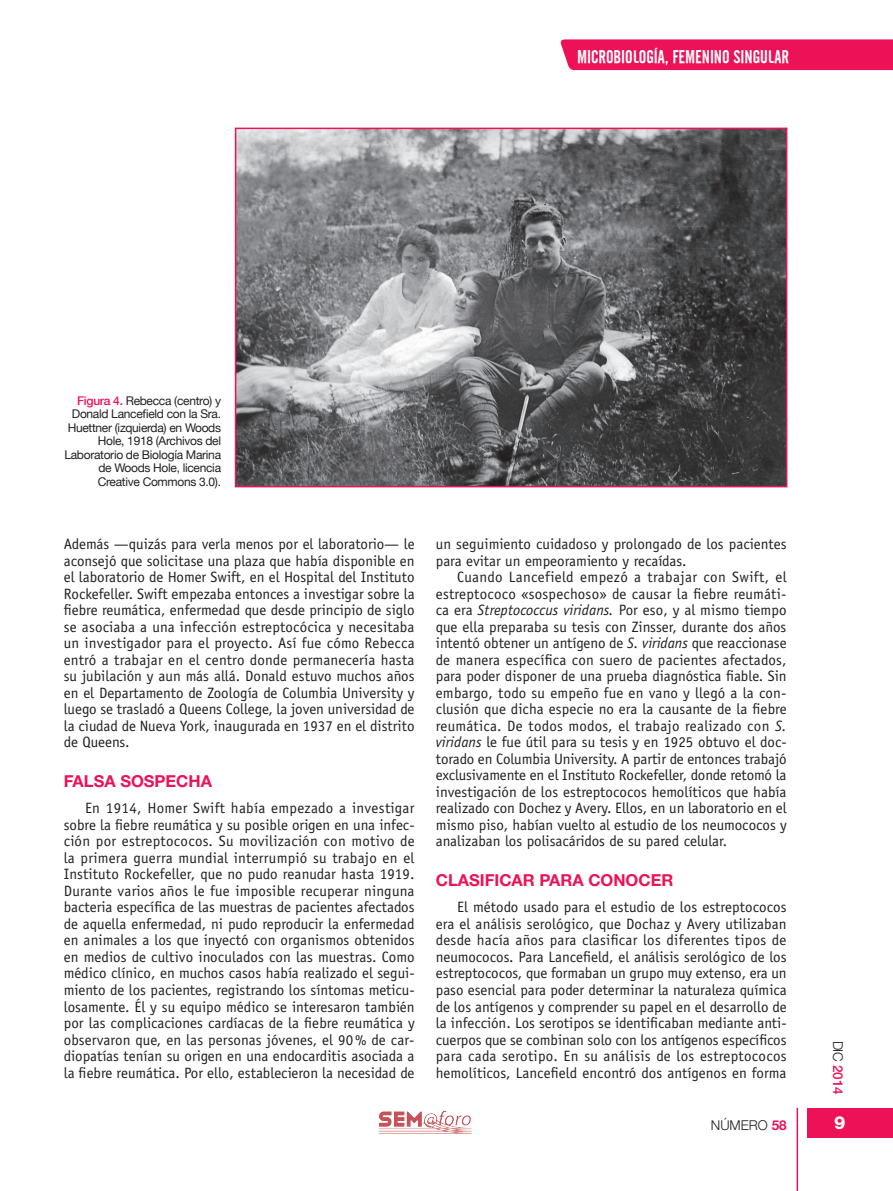
<style>
.page{position:relative;width:893px;height:1191px;background:#fff}
.page>*{position:absolute;margin:0;border:0;box-sizing:border-box;transform-origin:0 0}
.t1{font:18px "Cafeta";color:#fff}
.t2{font:800 18px "Helvetica Neue LT Std";color:#fff}
.t3{font:700 16.5px "Helvetica Neue LT Std";color:#ed1157}
.t4{font:15px/16.5px "Officina Sans Std";color:#231f20;text-align:justify}
.t5{font:300 13.5px "Helvetica Neue";color:#231f20}
.t6{font:500 13.5px "Helvetica Neue";color:#ed1157}
.t7{font:12px/13.5px "Helvetica Neue";letter-spacing:-.025em;color:#231f20;text-align:right}
.s1{font-weight:500;color:#ed1157}
.s2{font-style:italic}
.s3{font-weight:300;color:#231f20}
.s4{font-weight:700;color:#ed1157}
</style>
<div class="page">
<div style="left:808px;top:1108px;width:85px;height:29px;background:#ed1157"></div>
<img style="left:423px;top:1111px;width:21px;height:12px">
<hr style="left:796px;top:1107px;width:2px;height:84px;background:#ed1157">
<div style="left:560px;top:39px;width:333px;height:31px;background:#ed1157"></div>
<img style="left:238px;top:131px;width:546px;height:353px">
<div style="left:235px;top:128px;width:552px;height:359px;border:2px solid #ed1157"></div>
<p class="t1" style="left:577px;top:47px;width:213px">MICROBIOLOGÍA, FEMENINO SINGULAR</p>
<p class="t7" style="left:64px;top:394px;width:158px"><span class="s1">Figura 4.</span> Rebecca (centro) y<br>Donald Lancefield con la Sra.<br>Huettner (izquierda) en Woods<br>Hole, 1918 (Archivos del<br>Laboratorio de Biología Marina de Woods Hole, licencia<br>Creative Commons 3.0).</p>
<p class="t4" style="left:64px;top:536px;width:352px">Además —quizás para verla menos por el laboratorio— le aconsejó que solicitase una plaza que había disponible en el laboratorio de Homer Swift, en el Hospital del Instituto Rockefeller. Swift empezaba entonces a investigar sobre la fiebre reumática, enfermedad que desde principio de siglo se asociaba a una infección estreptocócica y necesitaba un investigador para el proyecto. Así fue cómo Rebecca entró a trabajar en el centro donde permanecería hasta su jubilación y aun más allá. Donald estuvo muchos años en el Departamento de Zoología de Columbia University y luego se trasladó a Queens College, la joven universidad de la ciudad de Nueva York, inaugurada en 1937 en el distrito de Queens.</p>
<p class="t3" style="left:64px;top:770px;width:150px">FALSA SOSPECHA</p>
<p class="t4" style="left:64px;top:800px;width:352px;text-indent:21px">En 1914, Homer Swift había empezado a investigar sobre la fiebre reumática y su posible origen en una infec&shy;ción por estreptococos. Su movilización con motivo de la primera guerra mundial interrumpió su trabajo en el Instituto Rockefeller, que no pudo reanudar hasta 1919.<br>Durante varios años le fue imposible recuperar ninguna bacteria específica de las muestras de pacientes afectados de aquella enfermedad, ni pudo reproducir la enfermedad en animales a los que inyectó con organismos obtenidos en medios de cultivo inoculados con las muestras. Como médico clínico, en muchos casos había realizado el segui&shy;miento de los pacientes, registrando los síntomas meticu&shy;losamente. Él y su equipo médico se interesaron también por las complicaciones cardíacas de la fiebre reumática y observaron que, en las personas jóvenes, el 90% de car&shy;diopatías tenían su origen en una endocarditis asociada a la fiebre reumática. Por ello, establecieron la necesidad de</p>
<p class="t4" style="left:436px;top:536px;width:352px">un seguimiento cuidadoso y prolongado de los pacientes para evitar un empeoramiento y recaídas.</p>
<p class="t4" style="left:436px;top:569px;width:352px;text-indent:21px">Cuando Lancefield empezó a trabajar con Swift, el estreptococo «sospechoso» de causar la fiebre reumáti&shy;ca era <span class="s2">Streptococcus viridans.</span> Por eso, y al mismo tiempo que ella preparaba su tesis con Zinsser, durante dos años intentó obtener un antígeno de <span class="s2">S. viridans</span> que reaccionase de manera específica con suero de pacientes afectados, para poder disponer de una prueba diagnóstica fiable. Sin embargo, todo su empeño fue en vano y llegó a la con&shy;clusión que dicha especie no era la causante de la fiebre reumática. De todos modos, el trabajo realizado con <span class="s2">S. viridans</span> le fue útil para su tesis y en 1925 obtuvo el doc&shy;torado en Columbia University. A partir de entonces trabajó exclusivamente en el Instituto Rockefeller, donde retomó la investigación de los estreptococos hemolíticos que había realizado con Dochez y Avery. Ellos, en un laboratorio en el mismo piso, habían vuelto al estudio de los neumococos y analizaban los polisacáridos de su pared celular.</p>
<p class="t3" style="left:436px;top:869px;width:239px">CLASIFICAR PARA CONOCER</p>
<p class="t4" style="left:436px;top:899px;width:352px;text-indent:21px">El método usado para el estudio de los estreptococos era el análisis serológico, que Dochaz y Avery utilizaban desde hacía años para clasificar los diferentes tipos de neumococos. Para Lancefield, el análisis serológico de los estreptococos, que formaban un grupo muy extenso, era un paso esencial para poder determinar la naturaleza química de los antígenos y comprender su papel en el desarrollo de la infección. Los serotipos se identificaban mediante anti&shy;cuerpos que se combinan solo con los antígenos específicos para cada serotipo. En su análisis de los estreptococos hemolíticos, Lancefield encontró dos antígenos en forma</p>
<p class="t6" style="left:846px;top:1040px;width:56px;rotate:90deg"><span class="s3">DIC</span> 2014</p>
<p class="t5" style="left:711px;top:1116px;width:77px">NÚMERO <span class="s4">58</span></p>
<p class="t2" style="left:834px;top:1112px;width:13px">9</p>
</div>
